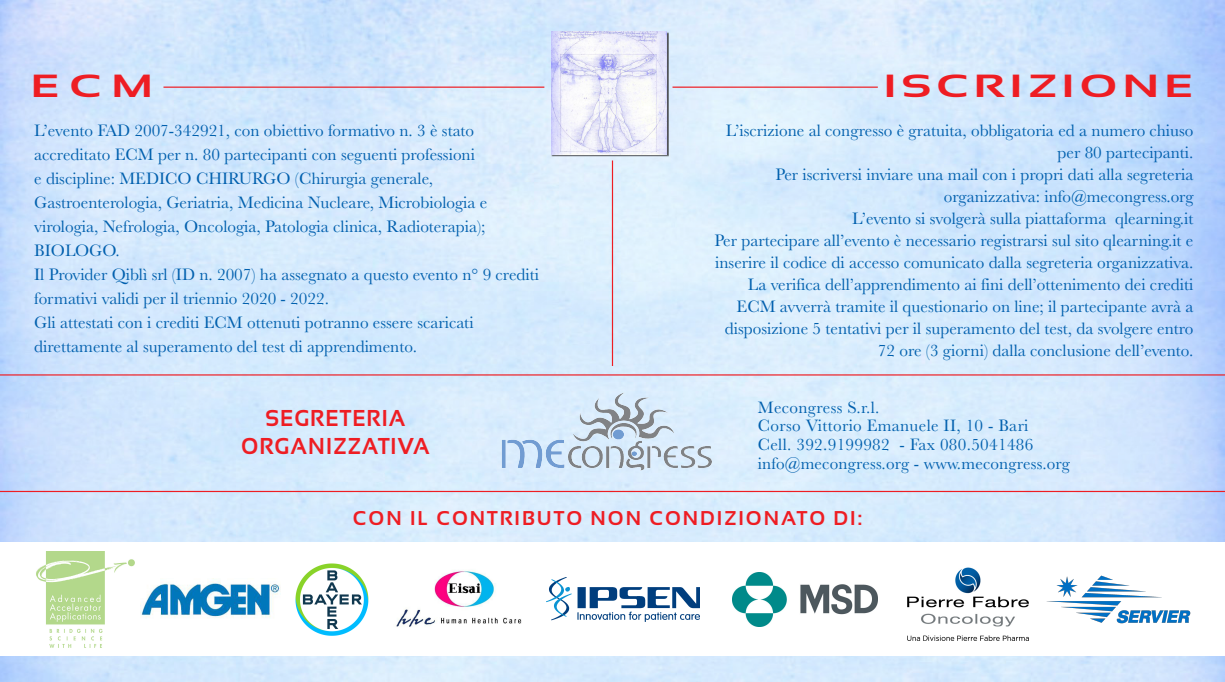
<style>
.page{position:relative;width:1225px;height:682px;background:#fff}
.page>*{position:absolute;margin:0;border:0;box-sizing:border-box;transform-origin:0 0}
.Normale{font:700 32px "Sansation";letter-spacing:.1em;color:#ee1d23;scale:1.5 1}
.Normale-2{font:700 22.92px "Sansation";letter-spacing:.05em;color:#ee1d23;scale:.95 1}
.Normale-3{font:700 19.96px "Sansation";letter-spacing:.1em;color:#ee1d23}
.Normale-4{font:17.2px/24px "Baskerville";color:#0160ae}
.Normale-5{font:17.12px "Baskerville";letter-spacing:.02em;color:#0160ae}
</style>
<div class="page">
<img style="left:0;top:0;width:1225px;height:681px">
<div style="left:0;top:542px;width:1225px;height:114px;background:#fff"></div>
<img style="left:502px;top:393px;width:210px;height:77px">
<hr style="left:0;top:374px;width:1225px;height:1px;background:#ee1d23">
<img style="left:36px;top:551px;width:99px;height:96px">
<img style="left:141px;top:578px;width:139px;height:40px">
<img style="left:396px;top:570px;width:126px;height:57px">
<img style="left:546px;top:577px;width:153px;height:44px">
<img style="left:733px;top:572px;width:145px;height:54px">
<img style="left:907px;top:567px;width:122px;height:73px">
<img style="left:1047px;top:575px;width:144px;height:48px">
<img style="left:295px;top:563px;width:74px;height:73px">
<hr style="left:0;top:490px;width:1225px;height:2px;background:#ee1d23">
<div style="left:552px;top:32px;width:117px;height:124px;background:#231f20;opacity:.75"></div>
<img style="left:551px;top:32px;width:116px;height:122px">
<hr style="left:163px;top:86px;width:381px;height:2px;background:#ee1d23">
<hr style="left:673px;top:86px;width:205px;height:2px;background:#ee1d23">
<hr style="left:612px;top:160px;width:1px;height:206px;background:#ee1d23">
<p class="Normale" style="left:31px;top:68px;width:83px">ECM</p>
<p class="Normale" style="left:883px;top:68px;width:208px">ISCRIZIONE</p>
<p class="Normale-4" style="left:34px;top:119px;width:455px">L’evento FAD 2007-342921, con obiettivo formativo n. 3 è stato accreditato ECM per n. 80 partecipanti con seguenti professioni<br>e discipline: MEDICO CHIRURGO (Chirurgia generale, Gastroenterologia, Geriatria, Medicina Nucleare, Microbiologia e virologia, Nefrologia, Oncologia, Patologia clinica, Radioterapia); BIOLOGO.</p>
<p class="Normale-4" style="left:34px;top:263px;width:506px">Il Provider Qiblì srl (ID n. 2007) ha assegnato a questo evento n° 9 crediti formativi validi per il triennio 2020 - 2022.</p>
<p class="Normale-4" style="left:34px;top:311px;width:441px">Gli attestati con i crediti ECM ottenuti potranno essere scaricati direttamente al superamento del test di apprendimento.</p>
<p class="Normale-2" style="left:265px;top:405px;width:149px">SEGRETERIA</p>
<p class="Normale-2" style="left:241px;top:433px;width:200px">ORGANIZZATIVA</p>
<p class="Normale-4" style="left:726px;top:120px;width:469px;line-height:22px;text-align:right">L’iscrizione al congresso è gratuita, obbligatoria ed a numero chiuso per 80 partecipanti.</p>
<p class="Normale-4" style="left:776px;top:164px;width:419px;line-height:22px;text-align:right">Per iscriversi inviare una mail con i propri dati alla segreteria organizzativa: info@mecongress.org</p>
<p class="Normale-4" style="left:852px;top:207px;width:343px">L’evento si svolgerà sulla piattaforma qlearning.it</p>
<p class="Normale-4" style="left:714px;top:230px;width:481px;line-height:22px">Per partecipare all’evento è necessario registrarsi sul sito qlearning.it e inserire il codice di accesso comunicato dalla segreteria organizzativa.</p>
<p class="Normale-4" style="left:725px;top:274px;width:470px;line-height:22px;text-align:right">La verifica dell’apprendimento ai fini dell’ottenimento dei crediti ECM avverrà tramite il questionario on line; il partecipante avrà a disposizione 5 tentativi per il superamento del test, da svolgere entro 72 ore (3 giorni) dalla conclusione dell’evento.</p>
<p class="Normale-5" style="left:758px;top:396px;width:123px">Mecongress S.r.l.</p>
<p class="Normale-5" style="left:758px;top:415px;width:272px">Corso Vittorio Emanuele II, 10 - Bari</p>
<p class="Normale-5" style="left:758px;top:433px;width:277px">Cell. 392.9199982 - Fax 080.5041486</p>
<p class="Normale-5" style="left:758px;top:452px;width:314px">info@mecongress.org - www.mecongress.org</p>
<p class="Normale-3" style="left:353px;top:507px;width:511px">CON IL CONTRIBUTO NON CONDIZIONATO DI:</p>
</div>
